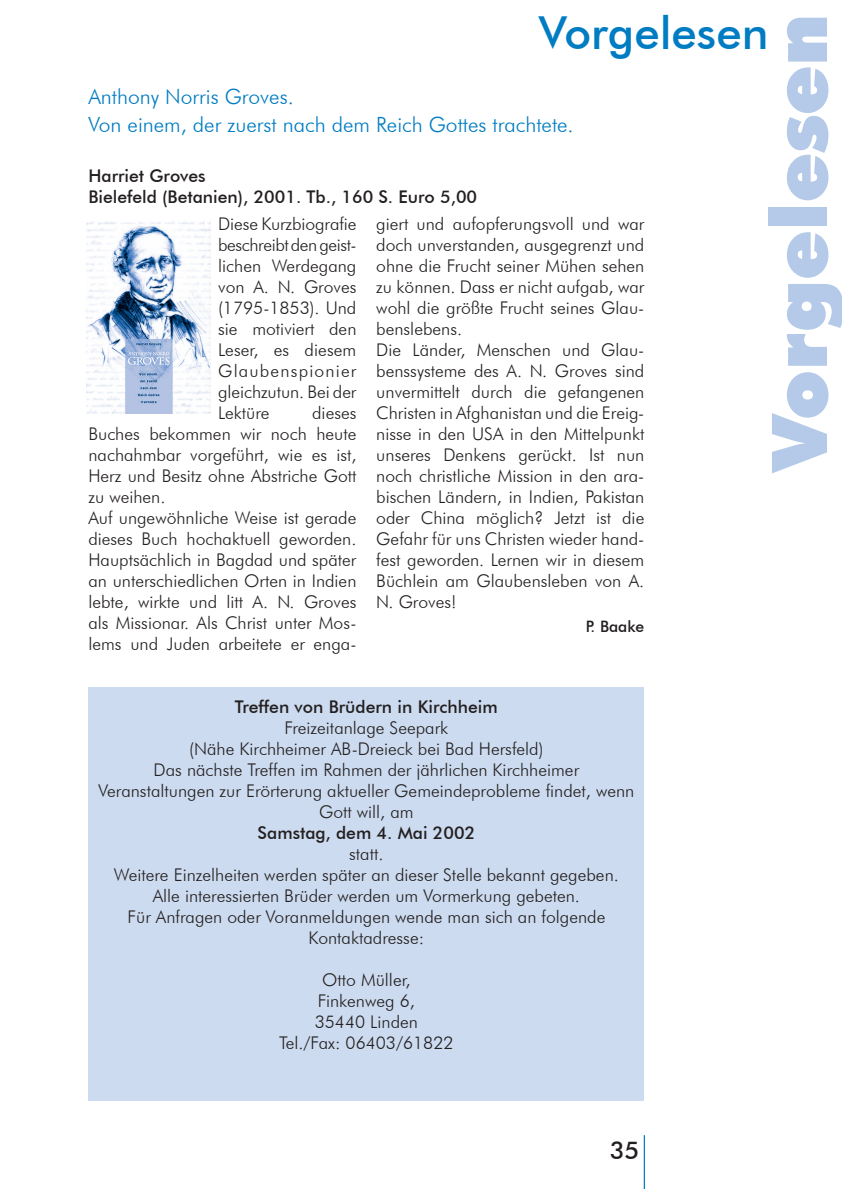
<style>
.page{position:relative;width:842px;height:1189px;background:#fff}
.page>*{position:absolute;margin:0;border:0;box-sizing:border-box;transform-origin:0 0}
.t1{font:900 77px "Futura BT";color:#b4cae8}
.t2{font:500 45.5px "Futura BT";color:#007cc2}
.t3{font:500 24.5px "Futura BT";color:#231f20}
.t4{font:300 21px/28px "Futura BT";color:#007cc2}
.t5{font:300 17.5px/21px "Futura BT";color:#231f20}
.t6{font:500 17.5px/21px "Futura BT";color:#231f20}
.t7{font:500 15.75px "Futura BT";color:#231f20}
.s1{font-weight:500}
</style>
<div class="page">
<hr style="left:644px;top:1135px;width:1px;height:54px;background:#007cc2">
<div style="left:88px;top:687px;width:556px;height:413px;background:#ccdbef"></div>
<img style="left:87px;top:221px;width:124px;height:193px">
<p class="t2" style="left:538px;top:5px;width:231px">Vorgelesen</p>
<p class="t1" style="left:752px;top:471px;width:458px;rotate:-90deg">Vorgelesen</p>
<p class="t4" style="left:88px;top:83px;width:486px">Anthony Norris Groves.<br>Von einem, der zuerst nach dem Reich Gottes trachtete.</p>
<p class="t6" style="left:88px;top:165px;width:390px">Harriet Groves<br>Bielefeld (Betanien), 2001. Tb., 160 S. Euro 5,00</p>
<p class="t5" style="left:218px;top:214px;width:140px;text-align:justify">Diese Kurzbiografie beschreibt den geist&shy;lichen Werdegang von A. N. Groves (1795-1853). Und sie motiviert den Leser, es diesem Glaubenspionier gleichzutun. Bei der Lektüre</p>
<p class="t5" style="left:376px;top:214px;width:269px">giert und aufopferungsvoll und war doch unverstanden, ausgegrenzt und ohne die Frucht seiner Mühen sehen zu können. Dass er nicht aufgab, war wohl die größte Frucht seines Glau&shy;benslebens.<br>Die Länder, Menschen und Glau&shy;benssysteme des A. N. Groves sind unvermittelt durch die gefangenen<br>Christen in Afghanistan und die Ereig&shy;nisse in den USA in den Mittelpunkt unseres Denkens gerückt. Ist nun noch christliche Mission in den ara&shy;bischen Ländern, in Indien, Pakistan oder China möglich? Jetzt ist die<br>Gefahr für uns Christen wieder hand&shy;fest geworden. Lernen wir in diesem<br>Büchlein am Glaubensleben von A.<br>N. Groves!</p>
<p class="t7" style="left:586px;top:617px;width:60px">P. Baake</p>
<p class="t5" style="left:88px;top:403px;width:269px;text-indent:224px">dieses<br>Buches bekommen wir noch heute nachahmbar vorgeführt, wie es ist,<br>Herz und Besitz ohne Abstriche Gott zu weihen.<br>Auf ungewöhnliche Weise ist gerade dieses Buch hochaktuell geworden.<br>Hauptsächlich in Bagdad und später an unterschiedlichen Orten in Indien lebte, wirkte und litt A. N. Groves als Missionar. Als Christ unter Mos&shy;lems und Juden arbeitete er enga-</p>
<p class="t5" style="left:98px;top:697px;width:537px;text-align:center"><span class="s1">Treffen von Brüdern in Kirchheim<br></span>Freizeitanlage Seepark<br>(Nähe Kirchheimer AB-Dreieck bei Bad Hersfeld)<br>Das nächste Treffen im Rahmen der jährlichen Kirchheimer Veranstaltungen zur Erörterung aktueller Gemeindeprobleme findet, wenn Gott will, am<br><span class="s1">Samstag, dem 4. Mai 2002<br></span>statt.<br>Weitere Einzelheiten werden später an dieser Stelle bekannt gegeben.<br>Alle interessierten Brüder werden um Vormerkung gebeten.<br>Für Anfragen oder Voranmeldungen wende man sich an folgende Kontaktadresse:</p>
<p class="t5" style="left:279px;top:970px;width:176px;text-align:center">Otto Müller,<br>Finkenweg 6,<br>35440 Linden<br>Tel./Fax: 06403/61822</p>
<p class="t3" style="left:609px;top:1135px;width:31px">35</p>
</div>
